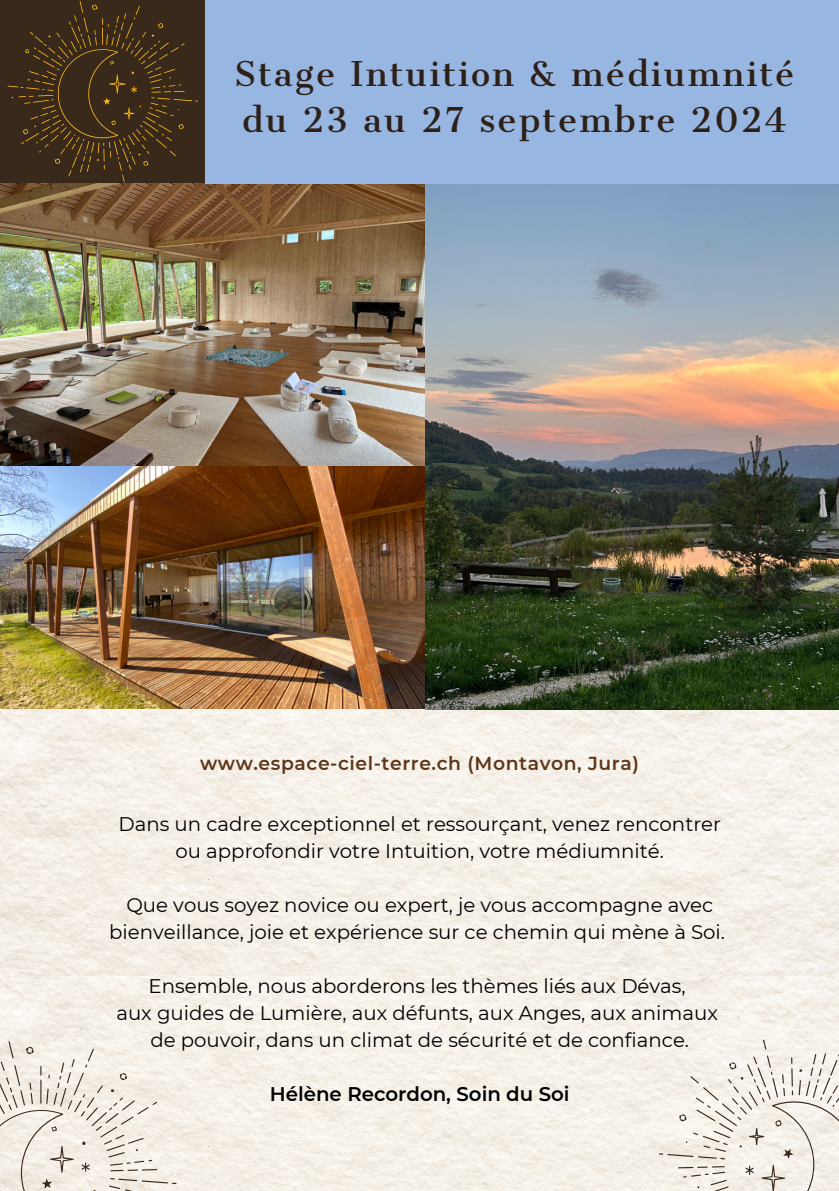
<style>
.page{position:relative;width:839px;height:1191px;background:#fff}
.page>*{position:absolute;margin:0;border:0;box-sizing:border-box;transform-origin:0 0}
.t1{font:32.6px/46.4px "Cantata One";letter-spacing:.065em;color:#2d2018}
.t2{font:19.8px/27px "Montserrat";color:#000;text-align:center}
.t3{font:600 19.8px "Montserrat";color:#000}
.t4{font:600 18.8px "Montserrat";letter-spacing:.03em;color:#5e3619}
</style>
<div class="page">
<div style="left:0;top:0;width:206px;height:195px;background:#38291b"></div>
<img style="left:0;top:184px;width:425px;height:283px">
<img style="left:0;top:467px;width:425px;height:243px">
<img style="left:0;top:710px;width:838px;height:481px">
<svg style="left:8px;top:1px;width:190px;height:181px"></svg>
<img style="left:425px;top:184px;width:413px;height:526px">
<svg style="left:0;top:1041px;width:176px;height:150px;background:#ebe5dc"></svg>
<svg style="left:659px;top:1041px;width:179px;height:150px"></svg>
<div style="left:205px;top:0;width:633px;height:184px;background:#97b6e1"></div>
<p class="t1" style="left:234px;top:51px;width:561px">Stage Intuition &amp; médiumnité du 23 au 27 septembre 2024</p>
<p class="t4" style="left:200px;top:751px;width:440px">www.espace-ciel-terre.ch (Montavon, Jura)</p>
<p class="t2" style="left:118px;top:810px;width:604px">Dans un cadre exceptionnel et ressourçant, venez rencontrer</p>
<p class="t2" style="left:175px;top:837px;width:490px">ou approfondir votre Intuition, votre médiumnité.</p>
<p class="t2" style="left:109px;top:891px;width:617px">Que vous soyez novice ou expert, je vous accompagne avec bienveillance, joie et expérience sur ce chemin qui mène à Soi.</p>
<p class="t2" style="left:149px;top:972px;width:538px">Ensemble, nous aborderons les thèmes liés aux Dévas,</p>
<p class="t2" style="left:116px;top:999px;width:603px">aux guides de Lumière, aux défunts, aux Anges, aux animaux</p>
<p class="t2" style="left:150px;top:1026px;width:540px">de pouvoir, dans un climat de sécurité et de confiance.</p>
<p class="t3" style="left:270px;top:1082px;width:301px">Hélène Recordon, Soin du Soi</p>
</div>
